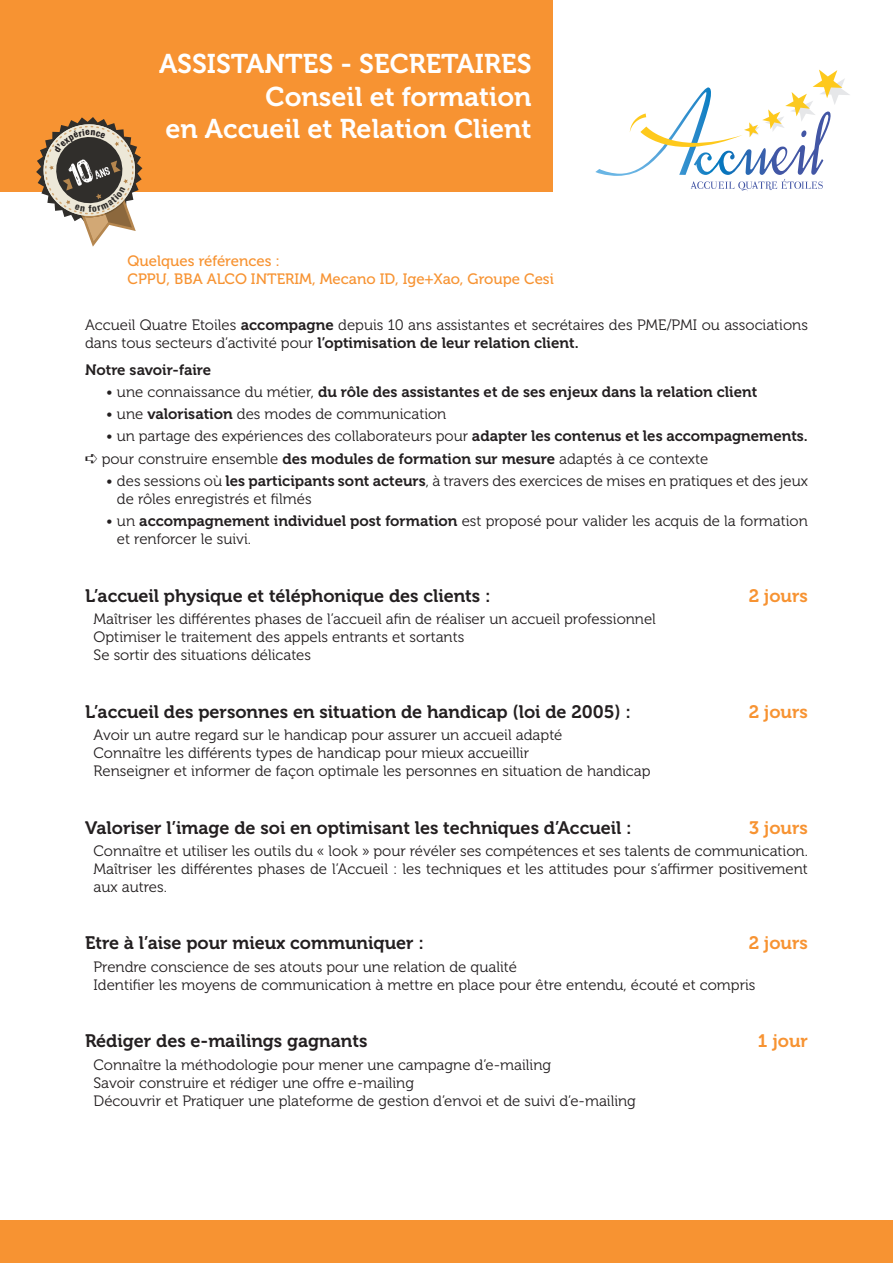
<style>
.page{position:relative;width:893px;height:1263px;background:#fff}
.page>*{position:absolute;margin:0;border:0;box-sizing:border-box;transform-origin:0 0}
.t1{font:27px "Museo 700";color:#fff}
.Sous-titre{font:18px "Museo 700";color:#231f20}
.Sous-titre-2{font:18px "Museo 700";color:#f79332}
.Texte{font:15px/18px "Museo 300";color:#231f20}
.Texte-2{font:15px "Museo 700";color:#231f20}
.Texte-3{font:15px "Museo 500";color:#f79332}
.s1{font-family:"Museo 700"}
.s2{font-family:"Museo 300"}
</style>
<div class="page">
<div style="left:0;top:0;width:553px;height:191px;background:#f79332"></div>
<div style="left:0;top:1220px;width:893px;height:43px;background:#f79332"></div>
<svg style="left:595px;top:70px;width:255px;height:121px"></svg>
<svg style="left:36px;top:117px;width:106px;height:130px"></svg>
<p class="t1" style="left:159px;top:49px;width:374px">ASSISTANTES - SECRETAIRES</p>
<p class="t1" style="left:266px;top:81px;width:267px">Conseil et formation</p>
<p class="t1" style="left:165px;top:114px;width:368px">en Accueil et Relation Client</p>
<p class="Texte-3" style="left:128px;top:253px;width:154px">Quelques références :</p>
<p class="Texte-3" style="left:128px;top:271px;width:428px">CPPU, BBA ALCO INTERIM, Mecano ID, Ige+Xao, Groupe Cesi</p>
<p class="Texte" style="left:85px;top:316px;width:724px">Accueil Quatre Etoiles <span class="s1">accompagne</span> depuis 10 ans assistantes et secrétaires des PME/PMI ou associations dans tous secteurs d’activité pour <span class="s1">l’optimisation de leur relation client.</span></p>
<p class="Texte-2" style="left:85px;top:361px;width:128px">Notre savoir-faire</p>
<p class="Texte-2" style="left:106px;top:383px;width:652px"><span class="s2">• une connaissance du métier,</span> du rôle des assistantes et de ses enjeux dans la relation client</p>
<p class="Texte" style="left:106px;top:405px;width:342px">• une <span class="s1">valorisation</span> des modes de communication</p>
<p class="Texte" style="left:106px;top:428px;width:703px">• un partage des expériences des collaborateurs pour <span class="s1">adapter les contenus et les accompagnements.</span></p>
<p class="Texte" style="left:85px;top:450px;width:625px">➪ pour construire ensemble <span class="s1">des modules de formation sur mesure</span> adaptés à ce contexte</p>
<p class="Texte" style="left:117px;top:472px;width:692px;text-indent:-11px">• des sessions où <span class="s1">les participants sont acteurs</span>, à travers des exercices de mises en pratiques et des jeux de rôles enregistrés et filmés</p>
<p class="Texte" style="left:117px;top:512px;width:692px;text-indent:-11px">• un <span class="s1">accompagnement individuel post formation</span> est proposé pour valider les acquis de la formation et renforcer le suivi.</p>
<p class="Sous-titre" style="left:85px;top:586px;width:407px">L’accueil physique et téléphonique des clients :</p>
<p class="Sous-titre-2" style="left:749px;top:586px;width:61px">2 jours</p>
<p class="Texte" style="left:94px;top:610px;width:564px">Maîtriser les différentes phases de l’accueil afin de réaliser un accueil professionnel</p>
<p class="Texte" style="left:94px;top:628px;width:372px">Optimiser le traitement des appels entrants et sortants</p>
<p class="Texte" style="left:94px;top:646px;width:219px">Se sortir des situations délicates</p>
<p class="Sous-titre" style="left:85px;top:701px;width:548px">L’accueil des personnes en situation de handicap (loi de 2005) :</p>
<p class="Sous-titre-2" style="left:749px;top:701px;width:61px">2 jours</p>
<p class="Texte" style="left:94px;top:726px;width:470px">Avoir un autre regard sur le handicap pour assurer un accueil adapté</p>
<p class="Texte" style="left:94px;top:744px;width:437px">Connaître les différents types de handicap pour mieux accueillir</p>
<p class="Texte" style="left:94px;top:762px;width:558px">Renseigner et informer de façon optimale les personnes en situation de handicap</p>
<p class="Sous-titre" style="left:85px;top:817px;width:548px">Valoriser l’image de soi en optimisant les techniques d’Accueil :</p>
<p class="Sous-titre-2" style="left:749px;top:817px;width:60px">3 jours</p>
<p class="Texte" style="left:94px;top:842px;width:716px">Connaître et utiliser les outils du « look » pour révéler ses compétences et ses talents de communication.</p>
<p class="Texte" style="left:94px;top:860px;width:716px">Maîtriser les différentes phases de l’Accueil : les techniques et les attitudes pour s’affirmer positivement aux autres.</p>
<p class="Sous-titre" style="left:85px;top:933px;width:340px">Etre à l’aise pour mieux communiquer :</p>
<p class="Sous-titre-2" style="left:749px;top:933px;width:61px">2 jours</p>
<p class="Texte" style="left:94px;top:958px;width:425px">Prendre conscience de ses atouts pour une relation de qualité</p>
<p class="Texte" style="left:94px;top:976px;width:663px">Identifier les moyens de communication à mettre en place pour être entendu, écouté et compris</p>
<p class="Sous-titre" style="left:85px;top:1031px;width:284px">Rédiger des e-mailings gagnants</p>
<p class="Sous-titre-2" style="left:758px;top:1031px;width:51px">1 jour</p>
<p class="Texte" style="left:94px;top:1056px;width:459px">Connaître la méthodologie pour mener une campagne d’e-mailing</p>
<p class="Texte" style="left:94px;top:1074px;width:322px">Savoir construire et rédiger une offre e-mailing</p>
<p class="Texte" style="left:94px;top:1092px;width:544px">Découvrir et Pratiquer une plateforme de gestion d’envoi et de suivi d’e-mailing</p>
</div>
